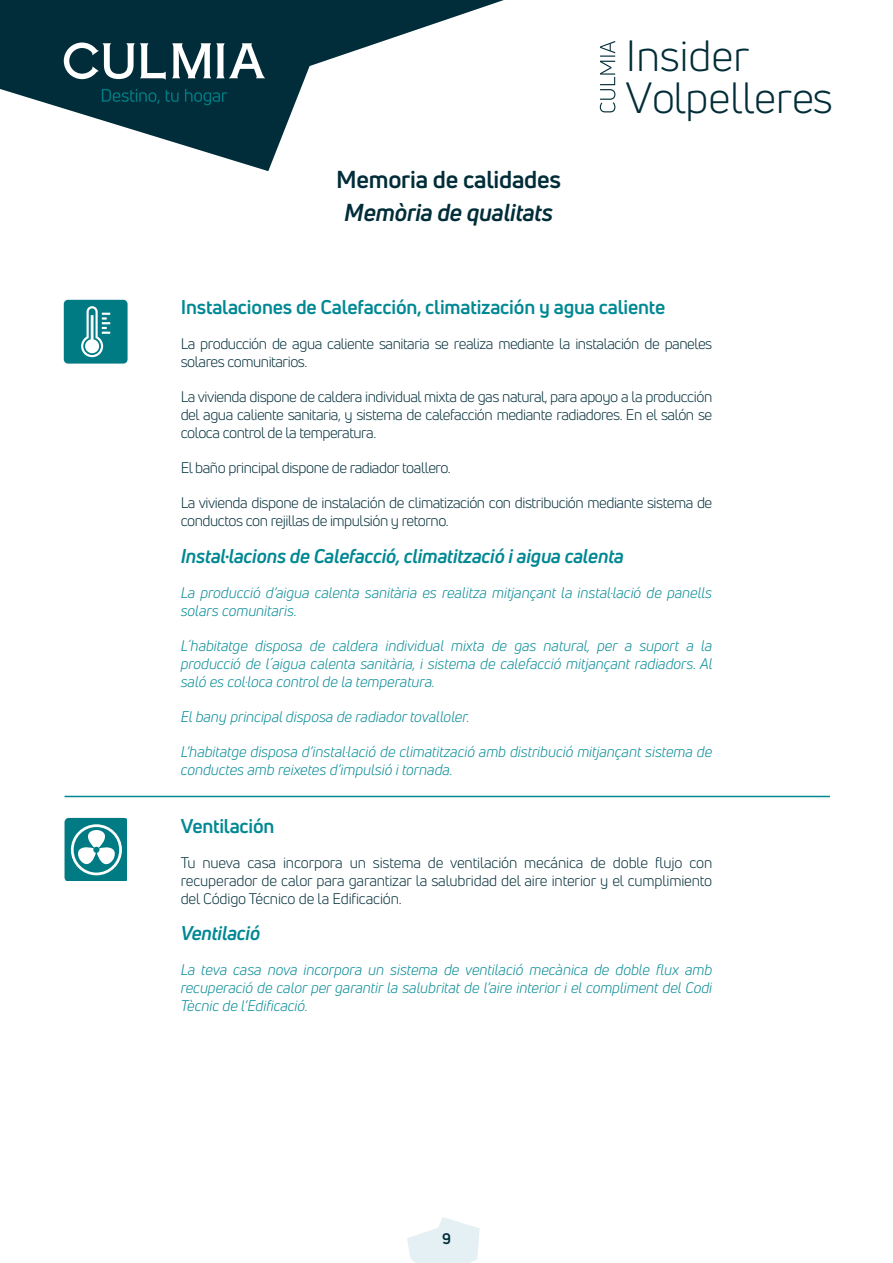
<style>
.page{position:relative;width:893px;height:1263px;background:#fff}
.page>*{position:absolute;margin:0;border:0;box-sizing:border-box;transform-origin:0 0}
.t1{font:42.75px/41.8px "Uni Neue";color:#022d38}
.t2{font:700 24px "Uni Neue";letter-spacing:-.01em;color:#002d39}
.t3{font:italic 700 24px "Uni Neue";letter-spacing:-.01em;color:#002d39}
.t4{font:700 19.5px "Uni Neue";letter-spacing:-.01em;color:#008893}
.t5{font:italic 700 19.5px "Uni Neue";letter-spacing:-.01em;color:#008893}
.t6{font:15px/18px "Uni Neue";letter-spacing:-.03em;color:#002d39}
.t7{font:italic 15px/18px "Uni Neue";color:#008893}
.t8{font:700 15px "Uni Neue";color:#002d39}
</style>
<div class="page">
<svg style="left:0;top:0;width:504px;height:171px"></svg>
<svg style="left:407px;top:1217px;width:73px;height:46px"></svg>
<svg style="left:172px;top:43px;width:93px;height:35px"></svg>
<svg style="left:64px;top:43px;width:102px;height:37px"></svg>
<svg style="left:102px;top:89px;width:125px;height:16px;background:#003e49"></svg>
<svg style="left:600px;top:41px;width:15px;height:71px"></svg>
<div style="left:64px;top:300px;width:64px;height:64px;background:#007b84;border-radius:4px"></div>
<svg style="left:81px;top:306px;width:29px;height:51px"></svg>
<svg style="left:65px;top:818px;width:62px;height:62px"></svg>
<hr style="left:65px;top:796px;width:765px;height:1px;background:#008893">
<h2 class="t2" style="left:336px;top:164px;width:226px">Memoria de calidades</h2>
<h2 class="t3" style="left:344px;top:198px;width:210px">Memòria de qualitats</h2>
<h1 class="t1" style="left:626px;top:35px;width:208px">Insider<br>Volpelleres</h1>
<h3 class="t4" style="left:181px;top:295px;width:486px">Instalaciones de Calefacción, climatización y agua caliente</h3>
<p class="t6" style="left:181px;top:335px;width:533px">La producción de agua caliente sanitaria se realiza mediante la instalación de paneles solares comunitarios.</p>
<p class="t6" style="left:181px;top:388px;width:533px;text-align:justify">La vivienda dispone de caldera individual mixta de gas natural, para apoyo a la producción del agua caliente sanitaria, y sistema de calefacción mediante radiadores. En el salón se coloca control de la temperatura.</p>
<p class="t6" style="left:181px;top:459px;width:271px">El baño principal dispone de radiador toallero.</p>
<p class="t6" style="left:181px;top:494px;width:533px">La vivienda dispone de instalación de climatización con distribución mediante sistema de conductos con rejillas de impulsión y retorno.</p>
<h3 class="t5" style="left:181px;top:544px;width:445px">Instal·lacions de Calefacció, climatització i aigua calenta</h3>
<p class="t7" style="left:181px;top:584px;width:533px">La producció d’aigua calenta sanitària es realitza mitjançant la instal·lació de panells solars comunitaris.</p>
<p class="t7" style="left:181px;top:637px;width:533px;text-align:justify">L´habitatge disposa de caldera individual mixta de gas natural, per a suport a la producció de l´aigua calenta sanitària, i sistema de calefacció mitjançant radiadors. Al saló es col·loca control de la temperatura.</p>
<p class="t7" style="left:181px;top:708px;width:290px">El bany principal disposa de radiador tovalloler.</p>
<p class="t7" style="left:181px;top:743px;width:533px">L’habitatge disposa d’instal·lació de climatització amb distribució mitjançant sistema de conductes amb reixetes d’impulsió i tornada.</p>
<h3 class="t4" style="left:181px;top:813px;width:95px">Ventilación</h3>
<p class="t6" style="left:181px;top:853px;width:533px;text-align:justify">Tu nueva casa incorpora un sistema de ventilación mecánica de doble flujo con recuperador de calor para garantizar la salubridad del aire interior y el cumplimiento del Código Técnico de la Edificación.</p>
<h3 class="t5" style="left:181px;top:921px;width:81px">Ventilació</h3>
<p class="t7" style="left:181px;top:961px;width:533px;text-align:justify">La teva casa nova incorpora un sistema de ventilació mecànica de doble flux amb recuperació de calor per garantir la salubritat de l’aire interior i el compliment del Codi Tècnic de l’Edificació.</p>
<p class="t8" style="left:442px;top:1229px;width:10px">9</p>
</div>
